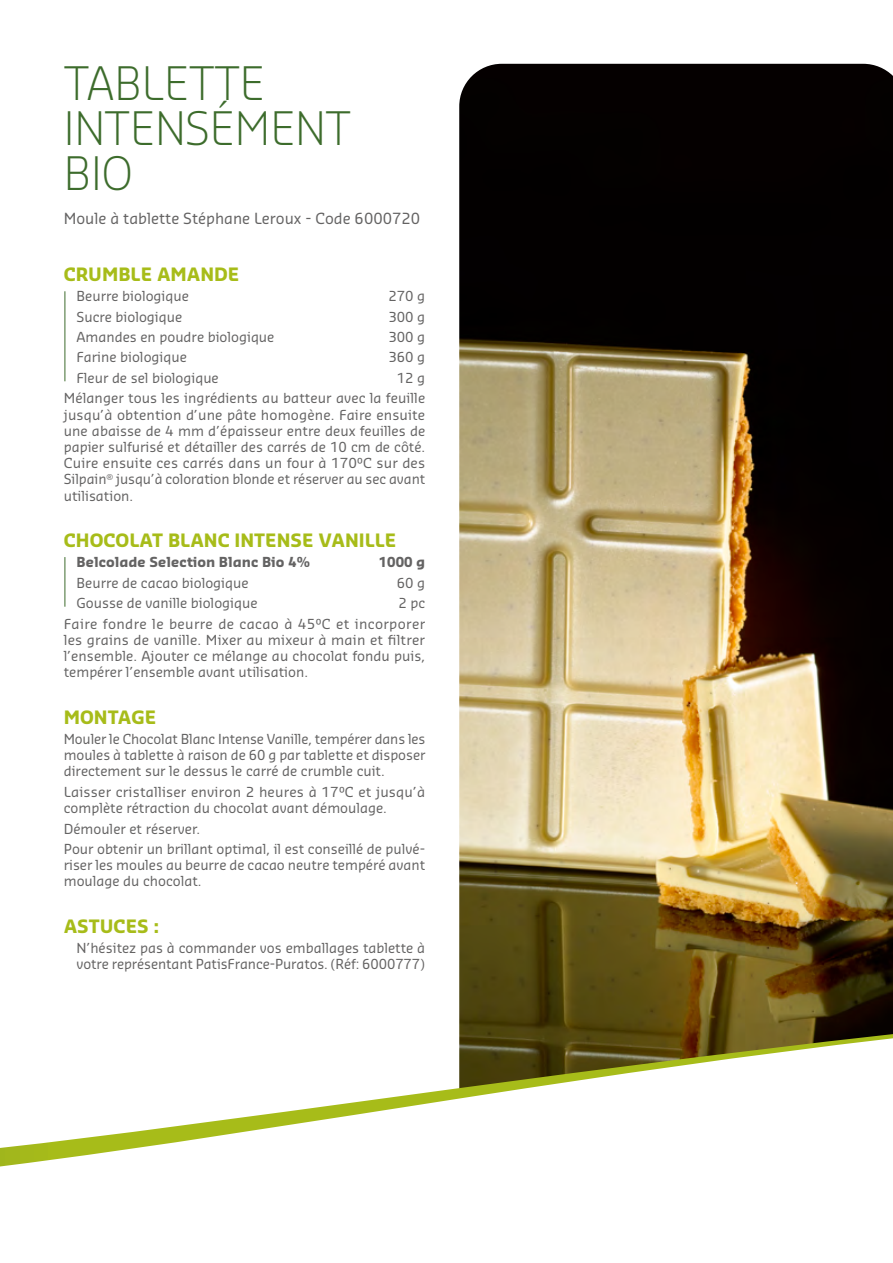
<style>
.page{position:relative;width:893px;height:1263px;background:#fff}
.page>*{position:absolute;margin:0;border:0;box-sizing:border-box;transform-origin:0 0}
.t1{font:300 45px/45px "Sansa Pro";color:#3d6c2c}
.t2{font:700 18px "Sansa Pro";color:#a7bc19}
.t3{font:15px "Sansa Pro";color:#646363}
.t4{font:13.5px/16.2px "Sansa Pro";color:#646363;text-align:justify}
.t5{font:700 13.5px "Sansa Pro";color:#646363}
</style>
<div class="page">
<img style="left:459px;top:64px;width:434px;height:970px">
<hr style="left:65px;top:291px;width:1px;height:90px;background:#3d6c2c">
<hr style="left:65px;top:557px;width:1px;height:50px;background:#3d6c2c">
<svg style="left:0;top:1034px;width:893px;height:132px"></svg>
<p class="t1" style="left:64px;top:60px;width:289px">TABLETTE<br>INTENSÉMENT<br>BIO</p>
<p class="t3" style="left:64px;top:208px;width:358px">Moule à tablette Stéphane Leroux - Code 6000720</p>
<p class="t2" style="left:64px;top:262px;width:177px">CRUMBLE AMANDE</p>
<p class="t4" style="left:77px;top:287px;width:114px">Beurre biologique</p>
<p class="t4" style="left:388px;top:287px;width:38px">270 g</p>
<p class="t4" style="left:77px;top:308px;width:107px">Sucre biologique</p>
<p class="t4" style="left:388px;top:308px;width:38px">300 g</p>
<p class="t4" style="left:77px;top:328px;width:199px">Amandes en poudre biologique</p>
<p class="t4" style="left:388px;top:328px;width:38px">300 g</p>
<p class="t4" style="left:77px;top:349px;width:112px">Farine biologique</p>
<p class="t4" style="left:388px;top:349px;width:38px">360 g</p>
<p class="t4" style="left:77px;top:369px;width:144px">Fleur de sel biologique</p>
<p class="t4" style="left:397px;top:369px;width:30px">12 g</p>
<p class="t4" style="left:64px;top:390px;width:363px">Mélanger tous les ingrédients au batteur avec la feuille jusqu’à obtention d’une pâte homogène. Faire ensuite une abaisse de 4 mm d’épaisseur entre deux feuilles de papier sulfurisé et détailler des carrés de 10 cm de côté.<br>Cuire ensuite ces carrés dans un four à 170°C sur des Silpain<sup>®</sup> jusqu’à coloration blonde et réserver au sec avant utilisation.</p>
<p class="t2" style="left:64px;top:528px;width:334px">CHOCOLAT BLANC INTENSE VANILLE</p>
<p class="t5" style="left:77px;top:553px;width:235px">Belcolade Selection Blanc Bio 4%</p>
<p class="t5" style="left:379px;top:553px;width:48px">1000 g</p>
<p class="t4" style="left:77px;top:574px;width:174px">Beurre de cacao biologique</p>
<p class="t4" style="left:397px;top:574px;width:30px">60 g</p>
<p class="t4" style="left:77px;top:595px;width:182px">Gousse de vanille biologique</p>
<p class="t4" style="left:398px;top:595px;width:28px">2 pc</p>
<p class="t4" style="left:64px;top:615px;width:363px">Faire fondre le beurre de cacao à 45°C et incorporer les grains de vanille. Mixer au mixeur à main et filtrer l’ensemble. Ajouter ce mélange au chocolat fondu puis, tempérer l’ensemble avant utilisation.</p>
<p class="t2" style="left:64px;top:705px;width:94px">MONTAGE</p>
<p class="t4" style="left:64px;top:730px;width:363px">Mouler le Chocolat Blanc Intense Vanille, tempérer dans les moules à tablette à raison de 60 g par tablette et disposer directement sur le dessus le carré de crumble cuit.</p>
<p class="t4" style="left:64px;top:783px;width:363px">Laisser cristalliser environ 2 heures à 17°C et jusqu’à complète rétraction du chocolat avant démoulage.</p>
<p class="t4" style="left:64px;top:820px;width:138px">Démouler et réserver.</p>
<p class="t4" style="left:64px;top:840px;width:363px">Pour obtenir un brillant optimal, il est conseillé de pulvé&shy;riser les moules au beurre de cacao neutre tempéré avant moulage du chocolat.</p>
<p class="t2" style="left:64px;top:914px;width:97px">ASTUCES :</p>
<p class="t4" style="left:77px;top:940px;width:350px">N’hésitez pas à commander vos emballages tablette à votre représentant PatisFrance-Puratos. (Réf: 6000777)</p>
</div>
